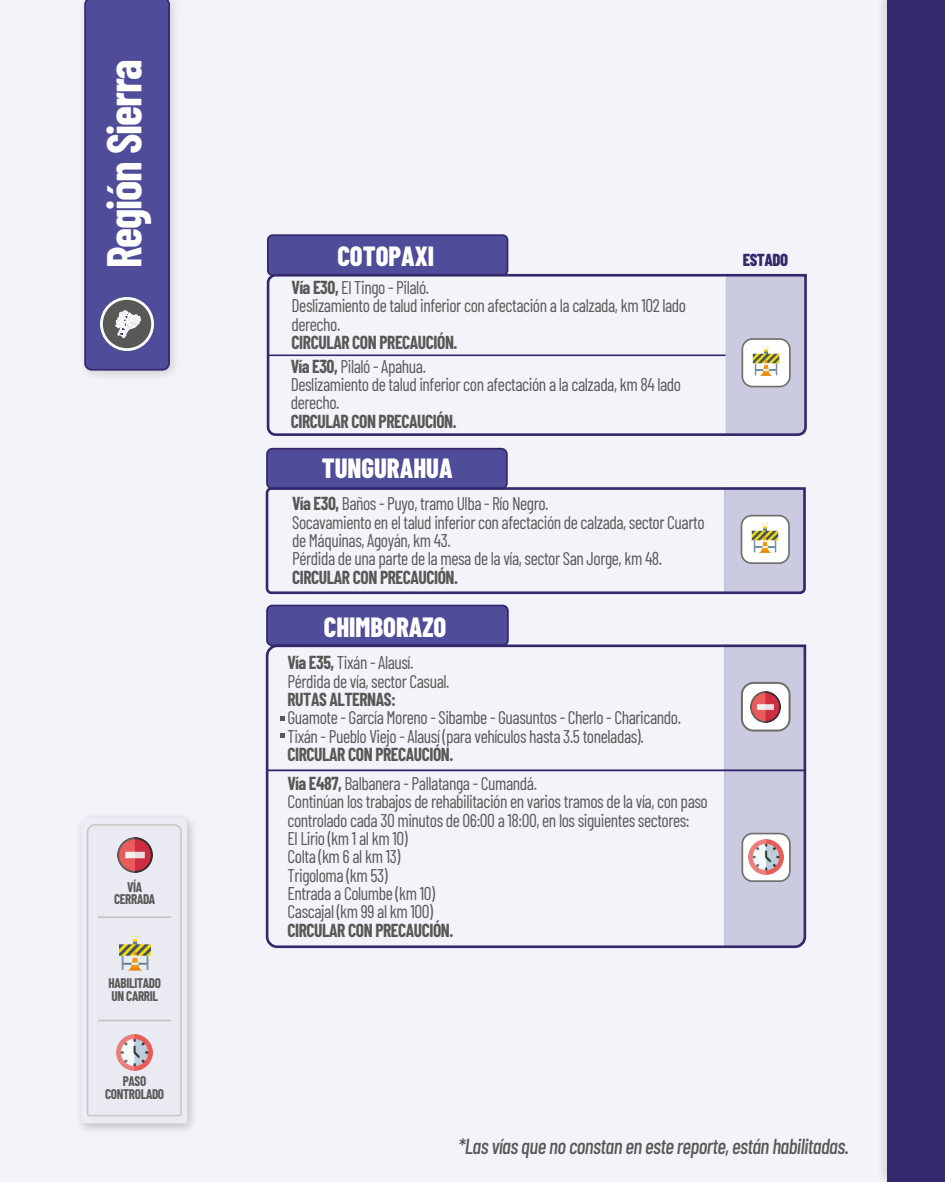
<style>
.page{position:relative;width:945px;height:1182px;background:#fff}
.page>*{position:absolute;margin:0;border:0;box-sizing:border-box;transform-origin:0 0}
.t1{font:700 47.69px "Barlow Condensed";letter-spacing:-.025em;color:#fff;scale:.96 1}
.t2{font:800 27.74px "Barlow Condensed";color:#fff;scale:.96 1}
.t3{font:italic 500 21.7px "Barlow Condensed";letter-spacing:-.025em;color:#585856;scale:.96 1}
.t4{font:18.38px/18.4px "Barlow Condensed";letter-spacing:-.025em;color:#585856;scale:.95 1}
.t5{font:700 18.38px/23.6px "Barlow Condensed";letter-spacing:-.025em;color:#585856;scale:.95 1}
.t6{font:800 17.32px "Barlow Condensed";letter-spacing:-.025em;color:#34276b;scale:.96 1}
.t7{font:700 13.65px/12.9px "Barlow Condensed";letter-spacing:-.025em;color:#585856;text-align:center;scale:.96 1}
.s1{font-weight:700}
.s2{font-weight:400}
</style>
<div class="page">
<div style="left:0;top:0;width:944px;height:1181px;background:#eff0f7"></div>
<div style="left:887px;top:0;width:58px;height:1181px;background:#34276b"></div>
<svg style="left:84px;top:0;width:86px;height:370px;background:#535097"></svg>
<svg style="left:81px;top:818px;width:106px;height:305px"></svg>
<hr style="left:98px;top:916px;width:73px;height:1px;background:#c6c6c5">
<hr style="left:98px;top:1019px;width:73px;height:2px;background:#c6c6c5">
<div style="left:267px;top:448px;width:240px;height:40px;background:#4f4c99;border-radius:5px"></div>
<div style="left:266px;top:448px;width:242px;height:41px;border:2px solid #34276b;border-radius:5px"></div>
<svg style="left:265px;top:486px;width:541px;height:109px"></svg>
<div style="left:742px;top:515px;width:47px;height:48px;background:#fff;border-radius:10px"></div>
<div style="left:741px;top:514px;width:49px;height:50px;border:2px solid #706f6e;border-radius:10px"></div>
<img style="left:751px;top:523px;width:28px;height:30px">
<div style="left:267px;top:605px;width:241px;height:40px;background:#4f4c99;border-radius:5px"></div>
<div style="left:266px;top:604px;width:243px;height:42px;border:2px solid #34276b;border-radius:5px"></div>
<svg style="left:265px;top:643px;width:542px;height:306px"></svg>
<div style="left:742px;top:833px;width:48px;height:48px;background:#fff;border-radius:10px"></div>
<div style="left:741px;top:832px;width:50px;height:49px;border:2px solid #706f6e;border-radius:10px"></div>
<img style="left:748px;top:839px;width:36px;height:35px">
<svg style="left:280px;top:716px;width:4px;height:4px"></svg>
<svg style="left:280px;top:733px;width:4px;height:4px"></svg>
<div style="left:742px;top:682px;width:48px;height:48px;background:#fff;border-radius:12px"></div>
<div style="left:741px;top:681px;width:50px;height:50px;border:2px solid #706f6e;border-radius:12px"></div>
<img style="left:750px;top:691px;width:31px;height:31px">
<hr style="left:267px;top:769px;width:538px;height:2px;background:#34276b">
<div style="left:268px;top:235px;width:239px;height:40px;background:#4f4c99;border-radius:5px"></div>
<div style="left:267px;top:234px;width:241px;height:42px;border:2px solid #34276b;border-radius:5px"></div>
<svg style="left:266px;top:272px;width:541px;height:164px"></svg>
<div style="left:742px;top:339px;width:48px;height:47px;background:#fff;border-radius:10px"></div>
<div style="left:742px;top:338px;width:49px;height:49px;border:2px solid #706f6e;border-radius:10px"></div>
<img style="left:752px;top:346px;width:28px;height:30px">
<hr style="left:269px;top:354px;width:457px;height:2px;background:#34276b">
<h1 class="t1" style="left:91px;top:268px;width:219px;rotate:-90deg">Región Sierra</h1>
<p class="t7" style="left:114px;top:879px;width:44px">VÍA<br>CERRADA</p>
<p class="t7" style="left:109px;top:975px;width:56px;text-align:left">HABILITADO<br>UN CARRIL</p>
<p class="t7" style="left:105px;top:1073px;width:63px">PASO<br>CONTROLADO</p>
<h2 class="t2" style="left:337px;top:236px;width:102px">COTOPAXI</h2>
<p class="t4" style="left:292px;top:277px;width:417px"><span class="s1">Vía E30,</span> El Tingo - Pilaló.<br>Deslizamiento de talud inferior con afectación a la calzada, km 102 lado derecho.</p>
<p class="t5" style="left:291px;top:329px;width:177px">CIRCULAR CON PRECAUCIÓN.<br>Vía E30, <span class="s2">Pilaló - Apahua.</span></p>
<p class="t4" style="left:291px;top:374px;width:412px">Deslizamiento de talud inferior con afectación a la calzada, km 84 lado derecho.</p>
<p class="t5" style="left:291px;top:408px;width:176px">CIRCULAR CON PRECAUCIÓN.</p>
<h2 class="t2" style="left:322px;top:448px;width:138px">TUNGURAHUA</h2>
<p class="t4" style="left:292px;top:493px;width:436px"><span class="s1">Vía E30,</span> Baños - Puyo, tramo Ulba - Río Negro.<br>Socavamiento en el talud inferior con afectación de calzada, sector Cuarto de Máquinas, Agoyán, km 43.<br>Pérdida de una parte de la mesa de la vía, sector San Jorge, km 48.</p>
<p class="t5" style="left:292px;top:564px;width:176px">CIRCULAR CON PRECAUCIÓN.</p>
<h2 class="t2" style="left:324px;top:607px;width:129px">CHIMBORAZO</h2>
<p class="t4" style="left:287px;top:652px;width:172px"><span class="s1">Vía E35,</span> Tixán - Alausí.<br>Pérdida de vía, sector Casual.</p>
<p class="t5" style="left:287px;top:686px;width:116px">RUTAS ALTERNAS:</p>
<p class="t4" style="left:287px;top:707px;width:416px">Guamote - García Moreno - Sibambe - Guasuntos - Cherlo - Charicando.<br>Tixán - Pueblo Viejo - Alausí (para vehículos hasta 3.5 toneladas).</p>
<p class="t5" style="left:287px;top:741px;width:176px">CIRCULAR CON PRECAUCIÓN.</p>
<p class="t4" style="left:287px;top:772px;width:444px"><span class="s1">Vía E487,</span> Balbanera - Pallatanga - Cumandá.<br>Continúan los trabajos de rehabilitación en varios tramos de la vía, con paso controlado cada 30 minutos de 06:00 a 18:00, en los siguientes sectores:<br>El Lirio (km 1 al km 10)<br>Colta (km 6 al km 13)<br>Trigoloma (km 53)<br>Entrada a Columbe (km 10)<br>Cascajal (km 99 al km 100)</p>
<p class="t5" style="left:287px;top:917px;width:176px">CIRCULAR CON PRECAUCIÓN.</p>
<p class="t6" style="left:743px;top:247px;width:49px">ESTADO</p>
<p class="t3" style="left:458px;top:1130px;width:409px">*Las vías que no constan en este reporte, están habilitadas.</p>
</div>
